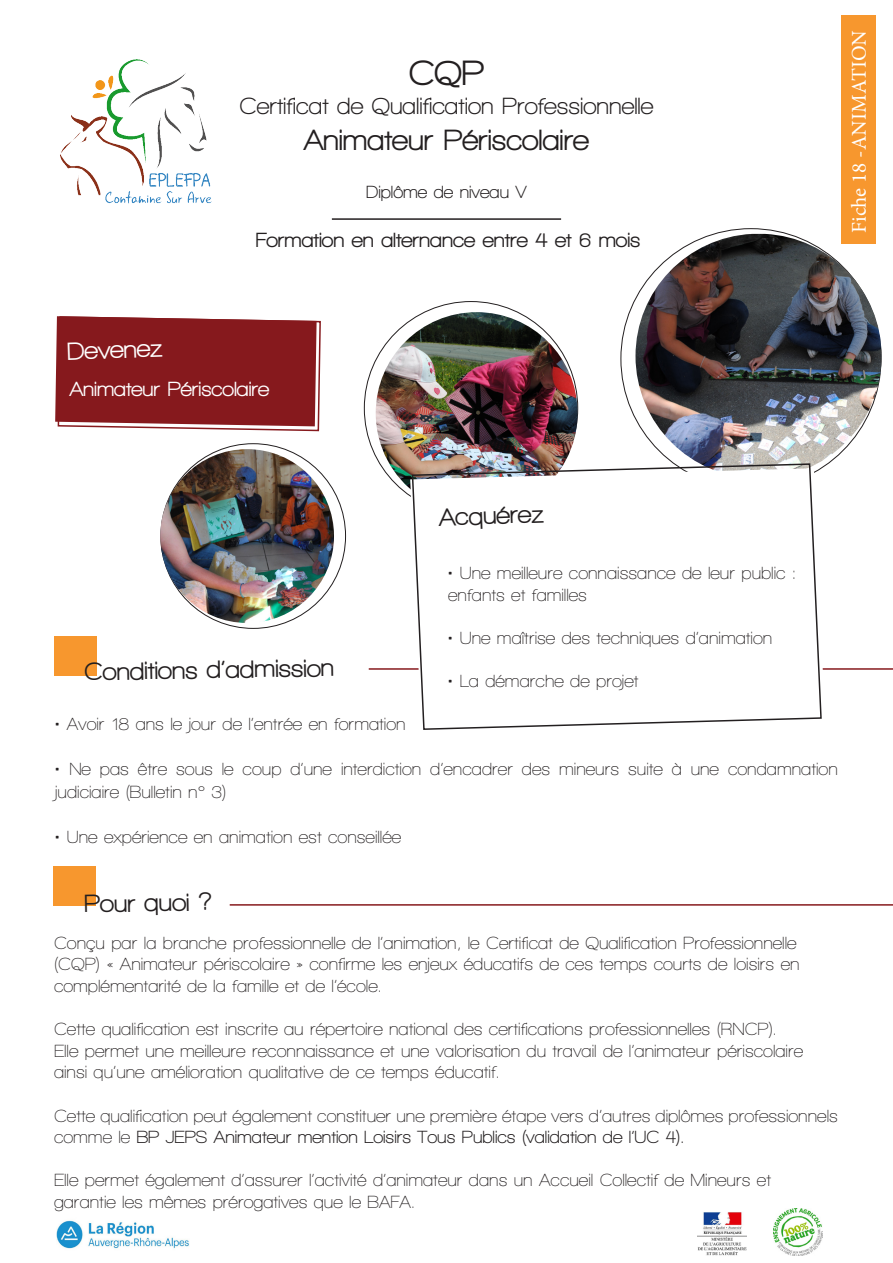
<style>
.page{position:relative;width:893px;height:1263px;background:#fff}
.page>*{position:absolute;margin:0;border:0;box-sizing:border-box;transform-origin:0 0}
.t1{font:800 36px "Walkway";color:#231f20}
.t2{font:800 30px "Walkway";color:#231f20}
.t3{font:800 25.5px "Walkway";color:#231f20}
.t4{font:800 25.5px "Walkway";color:#fff}
.t5{font:700 24px "Walkway";color:#231f20}
.t6{font:800 21px "Walkway";color:#231f20}
.t7{font:800 21px "Walkway";color:#fff}
.t8{font:21px "Minion Pro";color:#fff}
.t9{font:600 18px/22.5px "Walkway";color:#231f20}
.t10{font:700 18px "Walkway";color:#231f20}
.s1{font-weight:600}
</style>
<div class="page">
<img style="left:635px;top:234px;width:247px;height:234px">
<img style="left:376px;top:312px;width:202px;height:184px">
<hr style="left:369px;top:668px;width:524px;height:2px;background:#86191d">
<svg style="left:411px;top:463px;width:411px;height:267px"></svg>
<div style="left:54px;top:636px;width:42px;height:40px;background:#f7972e"></div>
<div style="left:841px;top:15px;width:34px;height:228px;background:#f7972e"></div>
<hr style="left:332px;top:218px;width:229px;height:2px;background:#231f20">
<img style="left:160px;top:449px;width:174px;height:174px;border-radius:87px">
<svg style="left:55px;top:316px;width:266px;height:116px;background:#912e32"></svg>
<img style="left:57px;top:1220px;width:132px;height:29px">
<img style="left:697px;top:1212px;width:49px;height:44px">
<img style="left:774px;top:1208px;width:48px;height:48px">
<img style="left:60px;top:59px;width:152px;height:145px">
<div style="left:54px;top:866px;width:42px;height:40px;background:#f7972e"></div>
<hr style="left:230px;top:904px;width:663px;height:2px;background:#86191d">
<p class="t1" style="left:409px;top:54px;width:77px">CQP</p>
<p class="t5" style="left:239px;top:93px;width:415px">Certificat de Qualification Professionnelle</p>
<p class="t2" style="left:304px;top:124px;width:286px">Animateur Périscolaire</p>
<p class="t10" style="left:366px;top:182px;width:162px">Diplôme de niveau V</p>
<p class="t4" style="left:67px;top:337px;width:96px;rotate:-2deg">Devenez</p>
<p class="t6" style="left:256px;top:228px;width:386px">Formation en alternance entre 4 et 6 mois</p>
<p class="t7" style="left:70px;top:377px;width:201px">Animateur Périscolaire</p>
<p class="t8" style="left:845px;top:233px;width:204px;rotate:-90deg">Fiche 18 -ANIMATION</p>
<p class="t3" style="left:84px;top:658px;width:251px;rotate:-1deg">Conditions d’admission</p>
<p class="t3" style="left:439px;top:503px;width:106px;rotate:-2deg">Acquérez</p>
<p class="t9" style="left:448px;top:562px;width:350px;line-height:21.6px">• Une meilleure connaissance de leur public : enfants et familles</p>
<p class="t9" style="left:448px;top:627px;width:326px">• Une maîtrise des techniques d’animation</p>
<p class="t9" style="left:448px;top:670px;width:192px">• La démarche de projet</p>
<p class="t9" style="left:55px;top:713px;width:352px">• Avoir 18 ans le jour de l’entrée en formation</p>
<p class="t9" style="left:55px;top:758px;width:784px">• Ne pas être sous le coup d’une interdiction d’encadrer des mineurs suite à une condamnation judiciaire (Bulletin n° 3)</p>
<p class="t9" style="left:55px;top:825px;width:348px">• Une expérience en animation est conseillée</p>
<p class="t3" style="left:84px;top:890px;width:129px;rotate:-1deg">Pour quoi ?</p>
<p class="t9" style="left:54px;top:931px;width:744px">Conçu par la branche professionnelle de l’animation, le Certificat de Qualification Professionnelle</p>
<p class="t9" style="left:54px;top:953px;width:747px">(CQP) « Animateur périscolaire » confirme les enjeux éducatifs de ces temps courts de loisirs en</p>
<p class="t9" style="left:54px;top:974px;width:329px">complémentarité de la famille et de l’école.</p>
<p class="t9" style="left:54px;top:1017px;width:724px">Cette qualification est inscrite au répertoire national des certifications professionnelles (RNCP).</p>
<p class="t9" style="left:54px;top:1039px;width:751px">Elle permet une meilleure reconnaissance et une valorisation du travail de l’animateur périscolaire</p>
<p class="t9" style="left:54px;top:1061px;width:447px">ainsi qu’une amélioration qualitative de ce temps éducatif.</p>
<p class="t9" style="left:54px;top:1104px;width:785px">Cette qualification peut également constituer une première étape vers d’autres diplômes professionnels</p>
<p class="t10" style="left:54px;top:1127px;width:632px"><span class="s1">comme le</span> BP JEPS Animateur mention Loisirs Tous Publics (validation de l’UC 4).</p>
<p class="t9" style="left:54px;top:1169px;width:719px">Elle permet également d’assurer l’activité d’animateur dans un Accueil Collectif de Mineurs et</p>
<p class="t9" style="left:54px;top:1190px;width:362px">garantie les mêmes prérogatives que le BAFA.</p>
</div>
